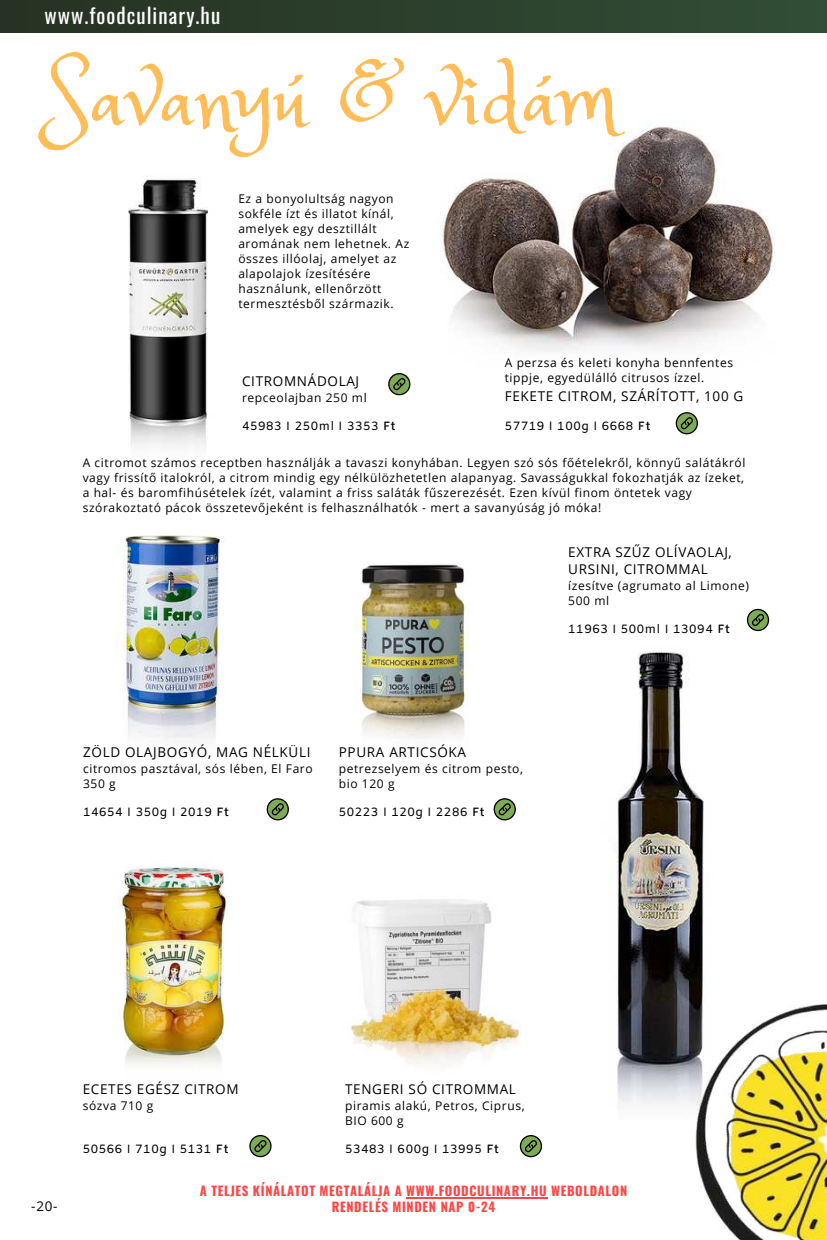
<style>
.page{position:relative;width:827px;height:1240px;background:#fff}
.page>*{position:absolute;margin:0;border:0;box-sizing:border-box;transform-origin:0 0}
.t1{font:90.6px "Princess Sofia";color:#ffbd59}
.t2{font:21px "Oswald";letter-spacing:.05em;color:#fff}
.t3{font:13.5px/17px "Open Sans";letter-spacing:.05em;color:#000}
.t4{font:700 12.75px/16px "Oswald";letter-spacing:.05em;color:#ff4545;text-align:center}
.t5{font:12px/15px "Open Sans";letter-spacing:.05em;color:#000}
.t6{font:12px "Amiko";letter-spacing:.05em;color:#000}
.s1{font-weight:600}
</style>
<div class="page">
<div style="left:0;top:0;width:827px;height:32px;background:linear-gradient(to right,#263222,#314e36)"></div>
<img style="left:440px;top:121px;width:336px;height:314px">
<svg style="left:676px;top:412px;width:22px;height:22px"></svg>
<img style="left:116px;top:535px;width:108px;height:205px">
<svg style="left:267px;top:798px;width:22px;height:22px"></svg>
<img style="left:616px;top:652px;width:88px;height:454px">
<img style="left:669px;top:990px;width:158px;height:250px">
<img style="left:355px;top:564px;width:111px;height:174px">
<svg style="left:494px;top:798px;width:22px;height:22px"></svg>
<img style="left:115px;top:866px;width:113px;height:199px">
<svg style="left:249px;top:1135px;width:23px;height:22px"></svg>
<img style="left:351px;top:899px;width:170px;height:166px">
<svg style="left:520px;top:1135px;width:22px;height:22px"></svg>
<svg style="left:747px;top:609px;width:22px;height:22px"></svg>
<img style="left:128px;top:178px;width:80px;height:270px">
<svg style="left:388px;top:373px;width:22px;height:22px"></svg>
<hr style="left:406px;top:1197px;width:141px;height:1px;background:#ff4545">
<h2 class="t2" style="left:44px;top:-4px;width:177px">www.foodculinary.hu</h2>
<h1 class="t1" style="left:44px;top:38px;width:575px">Savanyú &amp; vidám</h1>
<p class="t5" style="left:238px;top:191px;width:172px">Ez a bonyolultság nagyon sokféle ízt és illatot kínál, amelyek egy desztillált aromának nem lehetnek. Az összes illóolaj, amelyet az alapolajok ízesítésére használunk, ellenőrzött termesztésből származik.</p>
<p class="t5" style="left:505px;top:355px;width:230px">A perzsa és keleti konyha bennfentes</p>
<p class="t3" style="left:242px;top:372px;width:119px">CITROMNÁDOLAJ</p>
<p class="t5" style="left:505px;top:370px;width:201px">tippje, egyedülálló citrusos ízzel.</p>
<p class="t5" style="left:242px;top:390px;width:126px">repceolajban 250 ml</p>
<p class="t6" style="left:242px;top:419px;width:155px">45983 I 250ml I 3353 <span class="s1">Ft</span></p>
<p class="t3" style="left:505px;top:387px;width:240px">FEKETE CITROM, SZÁRÍTOTT, 100 G</p>
<p class="t6" style="left:505px;top:419px;width:147px">57719 I 100g I 6668 <span class="s1">Ft</span></p>
<p class="t5" style="left:83px;top:455px;width:664px">A citromot számos receptben használják a tavaszi konyhában. Legyen szó sós főételekről, könnyr salátákról vagy frissítő italokról, a citrom mindig egy nélkülözhetetlen alapanyag. Savasságukkal fokozhatják az ízeket, a hal- és baromfihúsételek ízét, valamint a friss saláták frszerezését. Ezen kívül finom öntetek vagy szórakoztató pácok összetevőjeként is felhasználhatók - mert a savanyúság jó móka!</p>
<p class="t3" style="left:83px;top:743px;width:229px">ZÖLD OLAJBOGYÓ, MAG NÉLKÜLI</p>
<p class="t5" style="left:83px;top:761px;width:231px">citromos pasztával, sós lében, El Faro<br>350 g</p>
<p class="t6" style="left:83px;top:805px;width:147px">14654 I 350g I 2019 <span class="s1">Ft</span></p>
<p class="t3" style="left:339px;top:743px;width:129px">PPURA ARTICSÓKA</p>
<p class="t5" style="left:339px;top:761px;width:186px">petrezselyem és citrom pesto, bio 120 g</p>
<p class="t6" style="left:339px;top:805px;width:147px">50223 I 120g I 2286 <span class="s1">Ft</span></p>
<p class="t3" style="left:568px;top:543px;width:165px">EXTRA SZqZ OLÍVAOLAJ,<br>URSINI, CITROMMAL</p>
<p class="t5" style="left:568px;top:577px;width:182px">ízesítve (agrumato al Limone)<br>500 ml</p>
<p class="t6" style="left:568px;top:621px;width:163px">11963 I 500ml I 13094 <span class="s1">Ft</span></p>
<p class="t3" style="left:31px;top:1197px;width:28px">-20-</p>
<p class="t3" style="left:83px;top:1080px;width:157px">ECETES EGÉSZ CITROM</p>
<p class="t5" style="left:83px;top:1098px;width:72px">sózva 710 g</p>
<p class="t6" style="left:83px;top:1142px;width:147px">50566 I 710g I 5131 <span class="s1">Ft</span></p>
<p class="t3" style="left:345px;top:1080px;width:172px">TENGERI SÓ CITROMMAL</p>
<p class="t5" style="left:345px;top:1097px;width:181px">piramis alakú, Petros, Ciprus,<br>BIO 600 g</p>
<p class="t6" style="left:345px;top:1141px;width:155px">53483 I 600g I 13995 <span class="s1">Ft</span></p>
<p class="t4" style="left:200px;top:1184px;width:429px">A TELJES KÍNÁLATOT MEGTALÁLJA A WWW.FOODCULINARY.HU WEBOLDALON<br>RENDELÉS MINDEN NAP 0-24</p>
</div>
